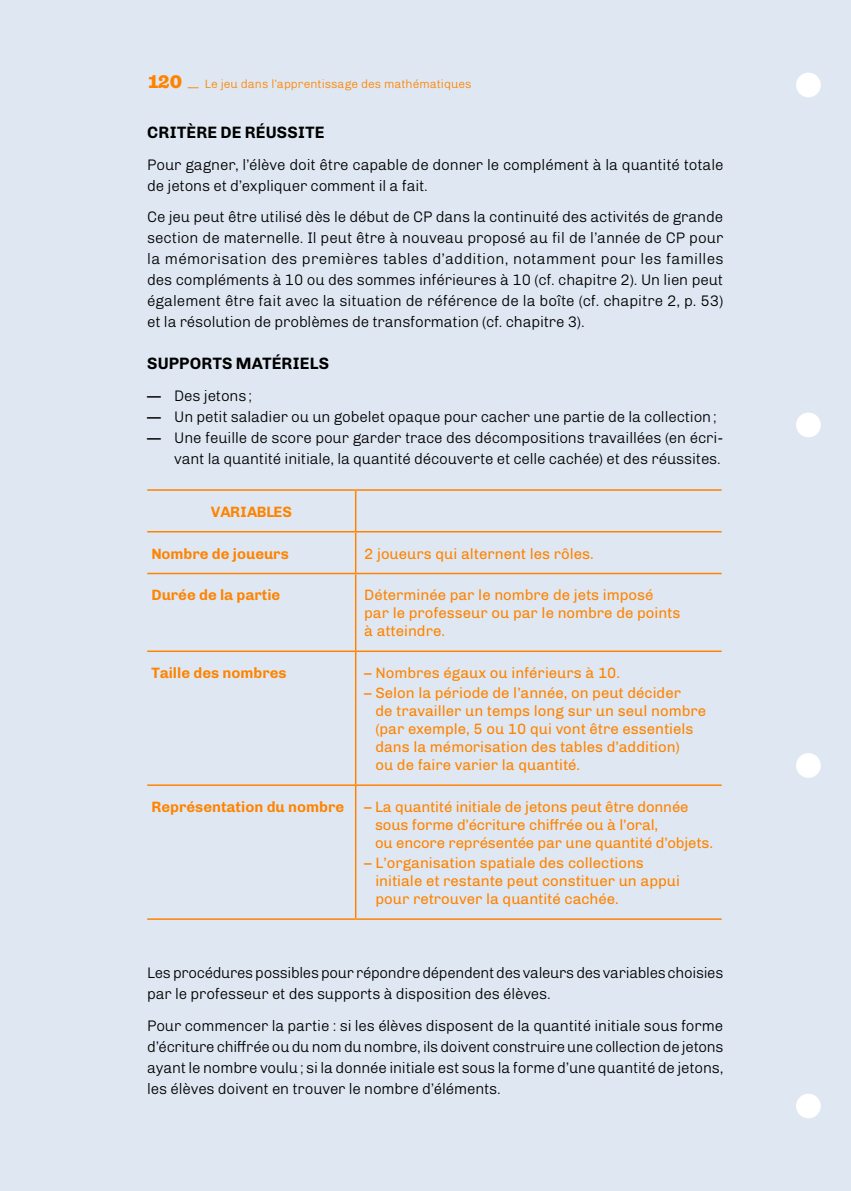
<style>
.page{position:relative;width:851px;height:1191px;background:#fff}
.page>*{position:absolute;margin:0;border:0;box-sizing:border-box;transform-origin:0 0}
.t1{font:700 16.5px "Chivo";letter-spacing:.01em;color:#000}
.t2{font:300 15.3px/21px "Chivo";letter-spacing:-.01em;color:#000}
.t3{font:15px/18px "Chivo";color:#ff8300}
.t4{font:700 15px "Chivo";color:#ff8300}
.t5{font:300 12px "Chivo";color:#ff8300}
.s1{font-family:"Hernandez Niu W00";font-weight:800;font-size:18px}
.s2{font-weight:400}
</style>
<div class="page">
<div style="left:0;top:0;width:850px;height:1191px;background:#dfe8f2"></div>
<hr style="left:355px;top:491px;width:1px;height:40px;background:#ff8300">
<hr style="left:355px;top:532px;width:1px;height:41px;background:#ff8300">
<hr style="left:355px;top:574px;width:1px;height:76px;background:#ff8300">
<hr style="left:355px;top:652px;width:1px;height:132px;background:#ff8300">
<hr style="left:355px;top:786px;width:1px;height:132px;background:#ff8300">
<hr style="left:147px;top:489px;width:208px;height:2px;background:#ff8300">
<hr style="left:147px;top:531px;width:208px;height:1px;background:#ff8300">
<hr style="left:147px;top:573px;width:208px;height:1px;background:#ff8300">
<hr style="left:147px;top:650px;width:208px;height:2px;background:#ff8300">
<hr style="left:147px;top:784px;width:208px;height:2px;background:#ff8300">
<hr style="left:147px;top:918px;width:208px;height:2px;background:#ff8300">
<hr style="left:355px;top:489px;width:366px;height:2px;background:#ff8300">
<hr style="left:355px;top:531px;width:366px;height:1px;background:#ff8300">
<hr style="left:355px;top:573px;width:366px;height:1px;background:#ff8300">
<hr style="left:355px;top:650px;width:366px;height:2px;background:#ff8300">
<hr style="left:355px;top:784px;width:366px;height:2px;background:#ff8300">
<hr style="left:355px;top:918px;width:366px;height:2px;background:#ff8300">
<div style="left:796px;top:73px;width:24px;height:24px;background:#fff;border-radius:50%"></div>
<div style="left:796px;top:412px;width:24px;height:25px;background:#fff;border-radius:50%"></div>
<div style="left:796px;top:753px;width:24px;height:25px;background:#fff;border-radius:50%"></div>
<div style="left:796px;top:1093px;width:24px;height:25px;background:#fff;border-radius:50%"></div>
<p class="t5" style="left:148px;top:75px;width:325px"><span class="s1">120</span> — Le jeu dans l’apprentissage des mathématiques</p>
<p class="t1" style="left:147px;top:120px;width:179px">CRITÈRE DE RÉUSSITE</p>
<p class="t2" style="left:147px;top:153px;width:577px">Pour gagner, l’élève doit être capable de donner le complément à la quantité totale de jetons et d’expliquer comment il a fait.</p>
<p class="t2" style="left:147px;top:205px;width:578px;text-align:justify">Ce jeu peut être utilisé dès le début de CP dans la continuité des activités de grande section de maternelle. Il peut être à nouveau proposé au fil de l’année de CP pour la mémorisation des premières tables d’addition, notamment pour les familles des compléments à 10 ou des sommes inférieures à 10 (cf. chapitre 2). Un lien peut également être fait avec la situation de référence de la boîte (cf. chapitre 2, p. 53) et la résolution de problèmes de transformation (cf. chapitre 3).</p>
<p class="t1" style="left:147px;top:351px;width:183px">SUPPORTS MATÉRIELS</p>
<p class="t2" style="left:147px;top:384px;width:106px"><span class="s2">—</span> Des jetons ;</p>
<p class="t2" style="left:147px;top:405px;width:571px"><span class="s2">—</span> Un petit saladier ou un gobelet opaque pour cacher une partie de la collection ;</p>
<p class="t2" style="left:147px;top:426px;width:577px;text-align:right"><span class="s2">—</span> Une feuille de score pour garder trace des décompositions travaillées (en écri&shy;vant la quantité initiale, la quantité découverte et celle cachée) et des réussites.</p>
<p class="t4" style="left:211px;top:500px;width:83px">VARIABLES</p>
<p class="t4" style="left:151px;top:542px;width:139px">Nombre de joueurs</p>
<p class="t3" style="left:364px;top:543px;width:231px">2 joueurs qui alternent les rôles.</p>
<p class="t4" style="left:151px;top:583px;width:130px">Durée de la partie</p>
<p class="t3" style="left:364px;top:585px;width:317px">Déterminée par le nombre de jets imposé par le professeur ou par le nombre de points à atteindre.</p>
<p class="t4" style="left:151px;top:661px;width:137px">Taille des nombres</p>
<p class="t3" style="left:364px;top:663px;width:257px">– Nombres égaux ou inférieurs à 10.</p>
<p class="t3" style="left:375px;top:683px;width:332px;text-indent:-11px">– Selon la période de l’année, on peut décider<br>de travailler un temps long sur un seul nombre (par exemple, 5 ou 10 qui vont être essentiels dans la mémorisation des tables d’addition)<br>ou de faire varier la quantité.</p>
<p class="t4" style="left:151px;top:795px;width:194px">Représentation du nombre</p>
<p class="t3" style="left:375px;top:797px;width:339px;text-indent:-11px">– La quantité initiale de jetons peut être donnée sous forme d’écriture chiffrée ou à l’oral,<br>ou encore représentée par une quantité d’objets.</p>
<p class="t3" style="left:375px;top:853px;width:306px;text-indent:-11px">– L’organisation spatiale des collections initiale et restante peut constituer un appui pour retrouver la quantité cachée.</p>
<p class="t2" style="left:147px;top:961px;width:577px">Les procédures possibles pour répondre dépendent des valeurs des variables choisies par le professeur et des supports à disposition des élèves.</p>
<p class="t2" style="left:147px;top:1014px;width:578px;text-align:justify">Pour commencer la partie : si les élèves disposent de la quantité initiale sous forme d’écriture chiffrée ou du nom du nombre, ils doivent construire une collection de jetons ayant le nombre voulu ; si la donnée initiale est sous la forme d’une quantité de jetons, les élèves doivent en trouver le nombre d’éléments.</p>
</div>
